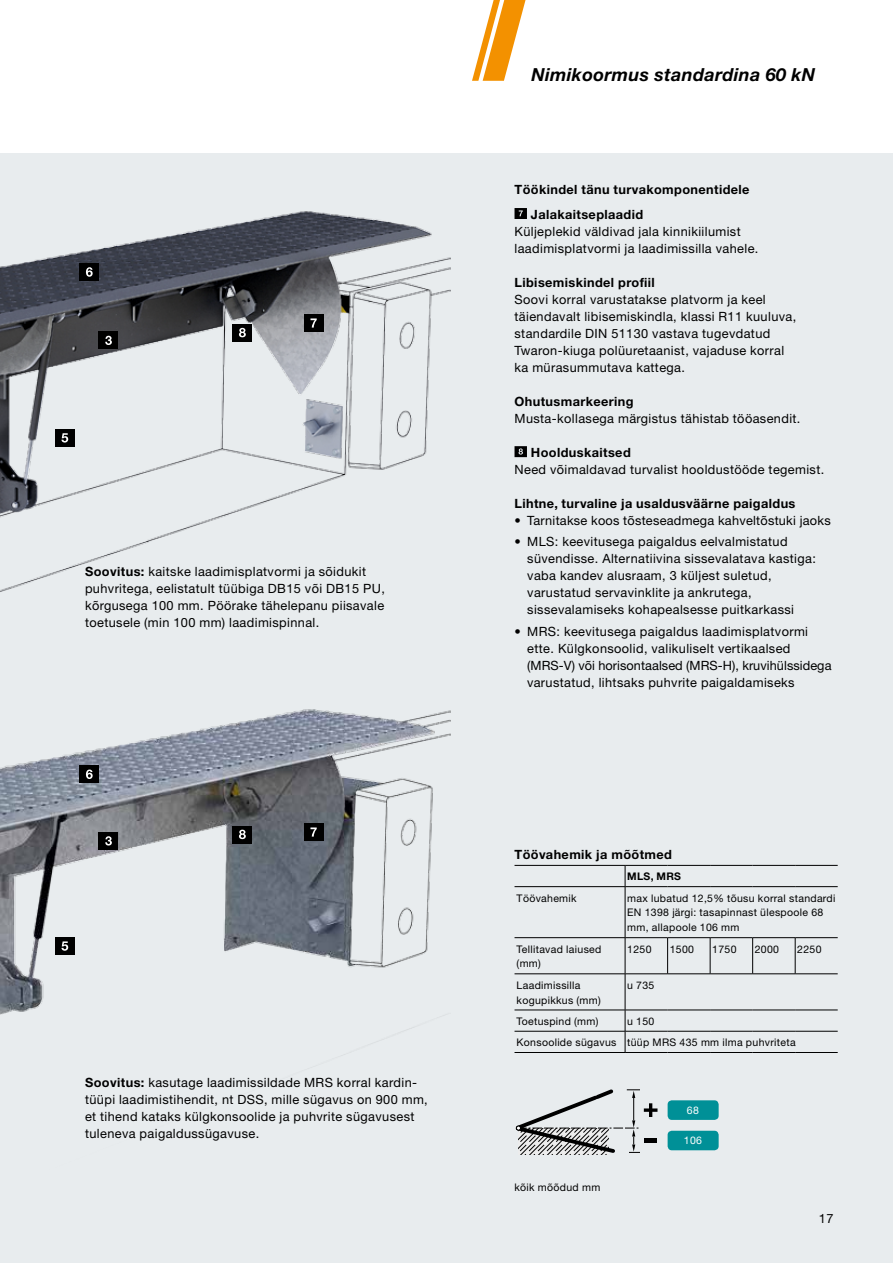
<style>
.page{position:relative;width:893px;height:1263px;background:#fff}
.page>*{position:absolute;margin:0;border:0;box-sizing:border-box;transform-origin:0 0}
.t1{font:italic 700 18px "Hoermann Helvetica Neue";letter-spacing:.02em;color:#000}
.t2{font:12.75px/17px "Hoermann Helvetica Neue Rm";letter-spacing:.03em;color:#000}
.t3{font:700 12.75px/25.5px "Hoermann Helvetica Neue";letter-spacing:.03em;color:#000}
.t4{font:10.5px/14.9px "Hoermann Helvetica Neue Rm";letter-spacing:.03em;color:#000}
.t5{font:700 10.5px "Hoermann Helvetica Neue";letter-spacing:.03em;color:#000}
.t6{font:10.5px "Hoermann Helvetica Neue Rm";color:#fff}
.s1{font-family:"Hoermann Helvetica Neue";font-weight:700}
</style>
<div class="page">
<div style="left:0;top:153px;width:893px;height:1110px;background:#e8ecee"></div>
<img style="left:0;top:211px;width:451px;height:381px">
<img style="left:0;top:709px;width:451px;height:347px">
<svg style="left:516px;top:1089px;width:141px;height:66px"></svg>
<div style="left:99px;top:332px;width:19px;height:17px;background:#000"></div>
<svg style="left:105px;top:336px;width:7px;height:9px"></svg>
<div style="left:99px;top:832px;width:19px;height:17px;background:#000"></div>
<svg style="left:105px;top:836px;width:7px;height:9px"></svg>
<div style="left:233px;top:826px;width:19px;height:17px;background:#000"></div>
<svg style="left:239px;top:830px;width:7px;height:9px"></svg>
<div style="left:233px;top:324px;width:19px;height:17px;background:#000"></div>
<svg style="left:239px;top:328px;width:7px;height:9px"></svg>
<svg style="left:472px;top:0;width:54px;height:81px"></svg>
<svg style="left:514px;top:208px;width:13px;height:11px"></svg>
<svg style="left:514px;top:446px;width:13px;height:11px"></svg>
<hr style="left:514px;top:865px;width:111px;height:1px;background:#000">
<hr style="left:625px;top:865px;width:43px;height:1px;background:#000">
<hr style="left:668px;top:865px;width:42px;height:1px;background:#000">
<hr style="left:710px;top:865px;width:43px;height:1px;background:#000">
<hr style="left:753px;top:865px;width:42px;height:1px;background:#000">
<hr style="left:795px;top:865px;width:43px;height:1px;background:#000">
<hr style="left:514px;top:1052px;width:111px;height:1px;background:#000">
<hr style="left:625px;top:1052px;width:43px;height:1px;background:#000">
<hr style="left:668px;top:1052px;width:42px;height:1px;background:#000">
<hr style="left:710px;top:1052px;width:43px;height:1px;background:#000">
<hr style="left:753px;top:1052px;width:42px;height:1px;background:#000">
<hr style="left:795px;top:1052px;width:43px;height:1px;background:#000">
<svg style="left:625px;top:866px;width:1px;height:20px"></svg>
<hr style="left:514px;top:886px;width:111px;height:1px;background:#000">
<hr style="left:625px;top:886px;width:43px;height:1px;background:#000">
<hr style="left:625px;top:887px;width:1px;height:50px;background:#000">
<hr style="left:668px;top:886px;width:42px;height:1px;background:#000">
<hr style="left:710px;top:886px;width:43px;height:1px;background:#000">
<hr style="left:753px;top:886px;width:42px;height:1px;background:#000">
<hr style="left:795px;top:886px;width:43px;height:1px;background:#000">
<hr style="left:514px;top:937px;width:111px;height:1px;background:#000">
<hr style="left:625px;top:937px;width:43px;height:1px;background:#000">
<hr style="left:625px;top:938px;width:1px;height:35px;background:#000">
<hr style="left:668px;top:937px;width:42px;height:1px;background:#000">
<hr style="left:667px;top:938px;width:1px;height:35px;background:#000">
<hr style="left:710px;top:937px;width:43px;height:1px;background:#000">
<hr style="left:710px;top:938px;width:1px;height:35px;background:#000">
<hr style="left:753px;top:937px;width:42px;height:1px;background:#000">
<hr style="left:752px;top:938px;width:1px;height:35px;background:#000">
<hr style="left:795px;top:937px;width:43px;height:1px;background:#000">
<hr style="left:795px;top:938px;width:1px;height:35px;background:#000">
<hr style="left:514px;top:973px;width:111px;height:1px;background:#000">
<hr style="left:625px;top:973px;width:43px;height:1px;background:#000">
<hr style="left:625px;top:974px;width:1px;height:36px;background:#000">
<hr style="left:668px;top:973px;width:42px;height:1px;background:#000">
<hr style="left:710px;top:973px;width:43px;height:1px;background:#000">
<hr style="left:753px;top:973px;width:42px;height:1px;background:#000">
<hr style="left:795px;top:973px;width:43px;height:1px;background:#000">
<hr style="left:514px;top:1010px;width:111px;height:1px;background:#000">
<hr style="left:625px;top:1010px;width:43px;height:1px;background:#000">
<hr style="left:668px;top:1010px;width:42px;height:1px;background:#000">
<hr style="left:710px;top:1010px;width:43px;height:1px;background:#000">
<hr style="left:753px;top:1010px;width:42px;height:1px;background:#000">
<hr style="left:795px;top:1010px;width:43px;height:1px;background:#000">
<hr style="left:514px;top:1031px;width:111px;height:1px;background:#000">
<hr style="left:625px;top:1031px;width:43px;height:1px;background:#000">
<svg style="left:625px;top:1010px;width:1px;height:42px"></svg>
<hr style="left:668px;top:1031px;width:42px;height:1px;background:#000">
<hr style="left:710px;top:1031px;width:43px;height:1px;background:#000">
<hr style="left:753px;top:1031px;width:42px;height:1px;background:#000">
<hr style="left:795px;top:1031px;width:43px;height:1px;background:#000">
<div style="left:668px;top:1100px;width:51px;height:20px;background:#009097;border-radius:4px"></div>
<div style="left:668px;top:1131px;width:51px;height:19px;background:#009097;border-radius:4px"></div>
<div style="left:304px;top:824px;width:19px;height:17px;background:#000"></div>
<svg style="left:310px;top:827px;width:7px;height:9px"></svg>
<div style="left:304px;top:315px;width:19px;height:17px;background:#000"></div>
<svg style="left:310px;top:318px;width:7px;height:10px"></svg>
<div style="left:55px;top:429px;width:19px;height:17px;background:#000"></div>
<svg style="left:61px;top:433px;width:7px;height:10px"></svg>
<div style="left:55px;top:938px;width:19px;height:17px;background:#000"></div>
<svg style="left:61px;top:941px;width:7px;height:10px"></svg>
<div style="left:80px;top:264px;width:19px;height:17px;background:#000"></div>
<svg style="left:86px;top:267px;width:7px;height:10px"></svg>
<div style="left:80px;top:766px;width:19px;height:17px;background:#000"></div>
<svg style="left:86px;top:769px;width:7px;height:10px"></svg>
<p class="t2" style="left:85px;top:562px;width:301px"><span class="s1">Soovitus:</span> kaitske laadimisplatvormi ja sõidukit puhvritega, eelistatult tüübiga DB15 või DB15 PU, kõrgusega 100 mm. Pöörake tähelepanu piisavale toetusele (min 100 mm) laadimispinnal.</p>
<p class="t2" style="left:85px;top:1073px;width:344px"><span class="s1">Soovitus:</span> kasutage laadimissildade MRS korral kardin&shy;tüüpi laadimistihendit, nt DSS, mille sügavus on 900 mm, et tihend kataks külgkonsoolide ja puhvrite sügavusest tuleneva paigaldussügavuse.</p>
<h1 class="t1" style="left:531px;top:63px;width:285px">Nimikoormus standardina 60 kN</h1>
<p class="t3" style="left:531px;top:175px;width:220px;text-indent:-16px">Töökindel tänu turvakomponentidele<br>Jalakaitseplaadid</p>
<p class="t2" style="left:514px;top:222px;width:245px">Küljeplekid väldivad jala kinnikiilumist laadimisplatvormi ja laadimissilla vahele.</p>
<p class="t3" style="left:514px;top:269px;width:142px">Libisemiskindel profiil</p>
<p class="t2" style="left:514px;top:290px;width:283px">Soovi korral varustatakse platvorm ja keel täiendavalt libisemiskindla, klassi R11 kuuluva, standardile DIN 51130 vastava tugevdatud Twaron-kiuga polüuretaanist, vajaduse korral ka mürasummutava kattega.</p>
<p class="t3" style="left:514px;top:388px;width:121px">Ohutusmarkeering</p>
<p class="t2" style="left:514px;top:409px;width:287px">Musta-kollasega märgistus tähistab tööasendit.</p>
<p class="t3" style="left:531px;top:439px;width:101px">Hoolduskaitsed</p>
<p class="t2" style="left:514px;top:460px;width:311px">Need võimaldavad turvalist hooldustööde tegemist.</p>
<p class="t3" style="left:514px;top:490px;width:282px">Lihtne, turvaline ja usaldusväärne paigaldus</p>
<p class="t2" style="left:514px;top:511px;width:318px">• Tarnitakse koos tõsteseadmega kahveltõstuki jaoks</p>
<p class="t2" style="left:527px;top:532px;width:290px;text-indent:-13px">• MLS: keevitusega paigaldus eelvalmistatud süvendisse. Alternatiivina sissevalatava kastiga: vaba kandev alusraam, 3 küljest suletud, varustatud servavinklite ja ankrutega, sissevalamiseks kohapealsesse puitkarkassi</p>
<p class="t2" style="left:527px;top:622px;width:306px;text-indent:-13px">• MRS: keevitusega paigaldus laadimisplatvormi ette. Külgkonsoolid, valikuliselt vertikaalsed (MRS-V) või horisontaalsed (MRS-H), kruvihülssidega varustatud, lihtsaks puhvrite paigaldamiseks</p>
<p class="t3" style="left:514px;top:841px;width:159px">Töövahemik ja mõõtmed</p>
<p class="t5" style="left:627px;top:869px;width:55px">MLS, MRS</p>
<p class="t4" style="left:517px;top:890px;width:62px">Töövahemik</p>
<p class="t4" style="left:627px;top:890px;width:210px">max lubatud 12,5% tõusu korral standardi<br>EN 1398 järgi: tasapinnast ülespoole 68 mm, allapoole 106 mm</p>
<p class="t4" style="left:517px;top:941px;width:86px">Tellitavad laiused (mm)</p>
<p class="t4" style="left:627px;top:941px;width:26px">1250</p>
<p class="t4" style="left:670px;top:941px;width:26px">1500</p>
<p class="t4" style="left:712px;top:941px;width:26px">1750</p>
<p class="t4" style="left:755px;top:941px;width:26px">2000</p>
<p class="t4" style="left:797px;top:941px;width:26px">2250</p>
<p class="t4" style="left:517px;top:977px;width:86px">Laadimissilla kogupikkus (mm)</p>
<p class="t4" style="left:627px;top:977px;width:29px">u 735</p>
<p class="t4" style="left:517px;top:1013px;width:83px">Toetuspind (mm)</p>
<p class="t4" style="left:517px;top:1010px;width:281px;line-height:21.3px;text-indent:111px">u 150<br>Konsoolide sügavus tüüp MRS 435 mm ilma puhvriteta</p>
<p class="t4" style="left:514px;top:1179px;width:87px">kõik mõõdud mm</p>
<p class="t6" style="left:687px;top:1103px;width:13px">68</p>
<p class="t6" style="left:684px;top:1133px;width:20px">106</p>
<p class="t2" style="left:819px;top:1209px;width:16px">17</p>
</div>
